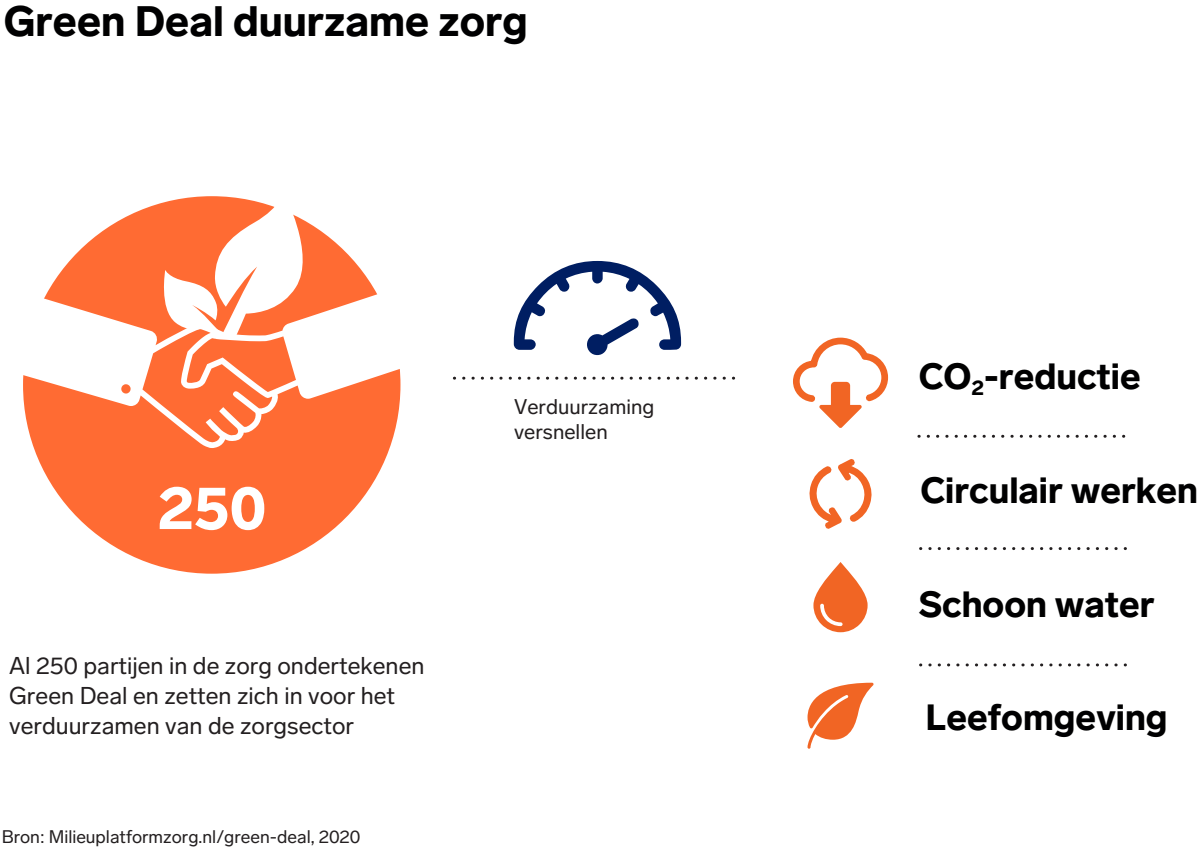
<style>
.page{position:relative;width:1198px;height:854px;background:#fff}
.page>*{position:absolute;margin:0;border:0;box-sizing:border-box;transform-origin:0 0}
.t1{font:900 60.6px "Lab Grotesque";color:#fff}
.t2{font:900 42px "Lab Grotesque";color:#000001}
.t3{font:900 36px "Lab Grotesque";color:#000001}
.t4{font:24px/30px "Lab Grotesque";color:#231f20}
.t5{font:21px/25.2px "Lab Grotesque";color:#231f20}
.t6{font:18px "Lab Grotesque";color:#231f20}
</style>
<div class="page">
<div style="left:23px;top:196px;width:377px;height:378px;background:#ff6b33;border-radius:50%"></div>
<svg style="left:514px;top:261px;width:167px;height:94px"></svg>
<svg style="left:23px;top:289px;width:378px;height:159px"></svg>
<svg style="left:159px;top:196px;width:158px;height:143px"></svg>
<svg style="left:919px;top:435px;width:207px;height:3px"></svg>
<svg style="left:920px;top:547px;width:207px;height:3px"></svg>
<svg style="left:920px;top:663px;width:207px;height:3px"></svg>
<svg style="left:454px;top:377px;width:282px;height:3px"></svg>
<svg style="left:793px;top:337px;width:96px;height:91px"></svg>
<svg style="left:810px;top:459px;width:62px;height:70px"></svg>
<svg style="left:807px;top:683px;width:67px;height:66px"></svg>
<svg style="left:813px;top:562px;width:55px;height:70px"></svg>
<h2 class="t2" style="left:4px;top:-9px;width:526px">Green Deal duurzame zorg</h2>
<h1 class="t1" style="left:158px;top:465px;width:110px">250</h1>
<p class="t4" style="left:9px;top:650px;width:417px">Al 250 partijen in de zorg ondertekenen<br>Green Deal en zetten zich in voor het verduurzamen van de zorgsector</p>
<p class="t6" style="left:2px;top:824px;width:360px">Bron: Milieuplatformzorg.nl/green-deal, 2020</p>
<p class="t5" style="left:514px;top:393px;width:142px">Verduurzaming versnellen</p>
<h3 class="t3" style="left:919px;top:351px;width:224px">CO<sub>2</sub>-reductie</h3>
<h3 class="t3" style="left:920px;top:465px;width:279px">Circulair werken</h3>
<h3 class="t3" style="left:919px;top:578px;width:238px">Schoon water</h3>
<h3 class="t3" style="left:925px;top:691px;width:244px">Leefomgeving</h3>
</div>
